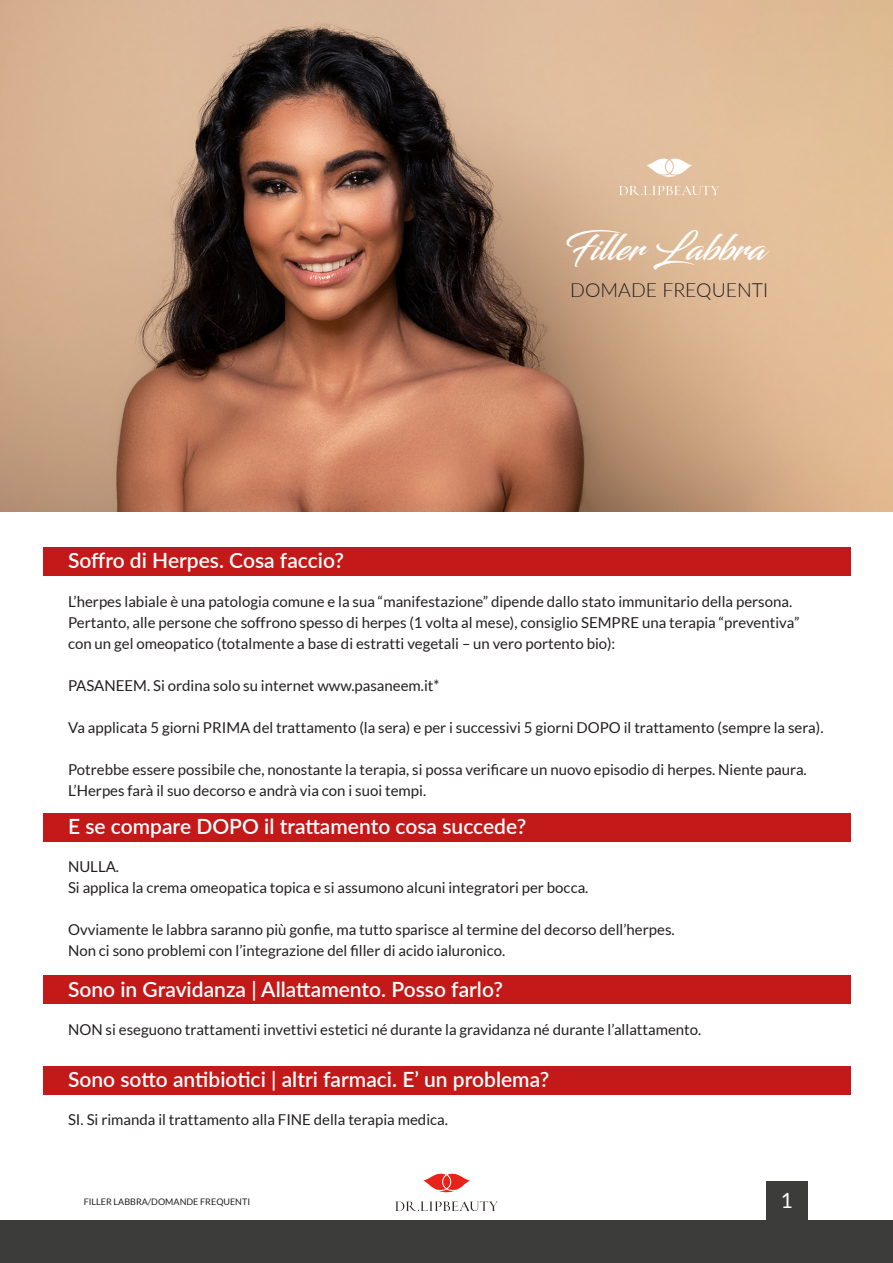
<style>
.page{position:relative;width:893px;height:1263px;background:#fff}
.page>*{position:absolute;margin:0;border:0;box-sizing:border-box;transform-origin:0 0}
.Stile_di_paragrafo_1{font:36px "Blacksword";color:#fff}
.t1{font:600 21px "Lato";color:#fff}
.t2{font:21px "Lato";color:#fff}
.Stile_di_paragrafo_1-2{font:300 19.5px "Lato";color:#231f20}
.Stile_di_paragrafo_1-3{font:15px/21px "Lato";color:#231f20}
.t3{font:9px "Lato";color:#231f20}
</style>
<div class="page">
<div style="left:43px;top:547px;width:807px;height:29px;background:#c31919"></div>
<div style="left:43px;top:813px;width:807px;height:29px;background:#c31919"></div>
<div style="left:43px;top:975px;width:807px;height:29px;background:#c31919"></div>
<div style="left:43px;top:1066px;width:807px;height:29px;background:#c31919"></div>
<img style="left:0;top:0;width:893px;height:512px">
<svg style="left:646px;top:159px;width:46px;height:18px"></svg>
<svg style="left:619px;top:186px;width:100px;height:9px"></svg>
<svg style="left:423px;top:1174px;width:47px;height:18px"></svg>
<svg style="left:395px;top:1201px;width:103px;height:10px"></svg>
<div style="left:0;top:1220px;width:893px;height:43px;background:#3c3c3b"></div>
<div style="left:766px;top:1181px;width:41px;height:40px;background:#3c3c3b"></div>
<p class="t1" style="left:68px;top:545px;width:277px">Soffro di Herpes. Cosa faccio?</p>
<p class="Stile_di_paragrafo_1" style="left:565px;top:226px;width:203px">Filler Labbra</p>
<p class="Stile_di_paragrafo_1-2" style="left:570px;top:276px;width:200px">DOMADE FREQUENTI</p>
<p class="Stile_di_paragrafo_1-3" style="left:68px;top:591px;width:726px">L’herpes labiale è una patologia comune e la sua “manifestazione” dipende dallo stato immunitario della persona.</p>
<p class="Stile_di_paragrafo_1-3" style="left:68px;top:612px;width:733px">Pertanto, alle persone che soffrono spesso di herpes (1 volta al mese), consiglio SEMPRE una terapia “preventiva” con un gel omeopatico (totalmente a base di estratti vegetali – un vero portento bio):</p>
<p class="Stile_di_paragrafo_1-3" style="left:68px;top:675px;width:373px">PASANEEM. Si ordina solo su internet www.pasaneem.it*</p>
<p class="Stile_di_paragrafo_1-3" style="left:68px;top:717px;width:757px">Va applicata 5 giorni PRIMA del trattamento (la sera) e per i successivi 5 giorni DOPO il trattamento (sempre la sera).</p>
<p class="Stile_di_paragrafo_1-3" style="left:68px;top:759px;width:740px">Potrebbe essere possibile che, nonostante la terapia, si possa verificare un nuovo episodio di herpes. Niente paura.<br>L’Herpes farà il suo decorso e andrà via con i suoi tempi.</p>
<p class="t1" style="left:68px;top:811px;width:460px">E se compare DOPO il trattamento cosa succede?</p>
<p class="Stile_di_paragrafo_1-3" style="left:68px;top:856px;width:53px">NULLA.</p>
<p class="Stile_di_paragrafo_1-3" style="left:68px;top:877px;width:522px">Si applica la crema omeopatica topica e si assumono alcuni integratori per bocca.</p>
<p class="Stile_di_paragrafo_1-3" style="left:68px;top:919px;width:608px">Ovviamente le labbra saranno più gonfie, ma tutto sparisce al termine del decorso dell’herpes.</p>
<p class="Stile_di_paragrafo_1-3" style="left:68px;top:940px;width:439px">Non ci sono problemi con l’integrazione del filler di acido ialuronico.</p>
<p class="t1" style="left:68px;top:974px;width:436px">Sono in Gravidanza | Allattamento. Posso farlo?</p>
<p class="Stile_di_paragrafo_1-3" style="left:68px;top:1019px;width:635px">NON si eseguono trattamenti invettivi estetici né durante la gravidanza né durante l’allattamento.</p>
<p class="t1" style="left:68px;top:1064px;width:483px">Sono sotto antibiotici | altri farmaci. E’ un problema?</p>
<p class="Stile_di_paragrafo_1-3" style="left:68px;top:1109px;width:381px">SI. Si rimanda il trattamento alla FINE della terapia medica.</p>
<p class="t3" style="left:84px;top:1197px;width:168px">FILLER LABBRA/DOMANDE FREQUENTI</p>
<p class="t2" style="left:781px;top:1188px;width:14px">1</p>
</div>
